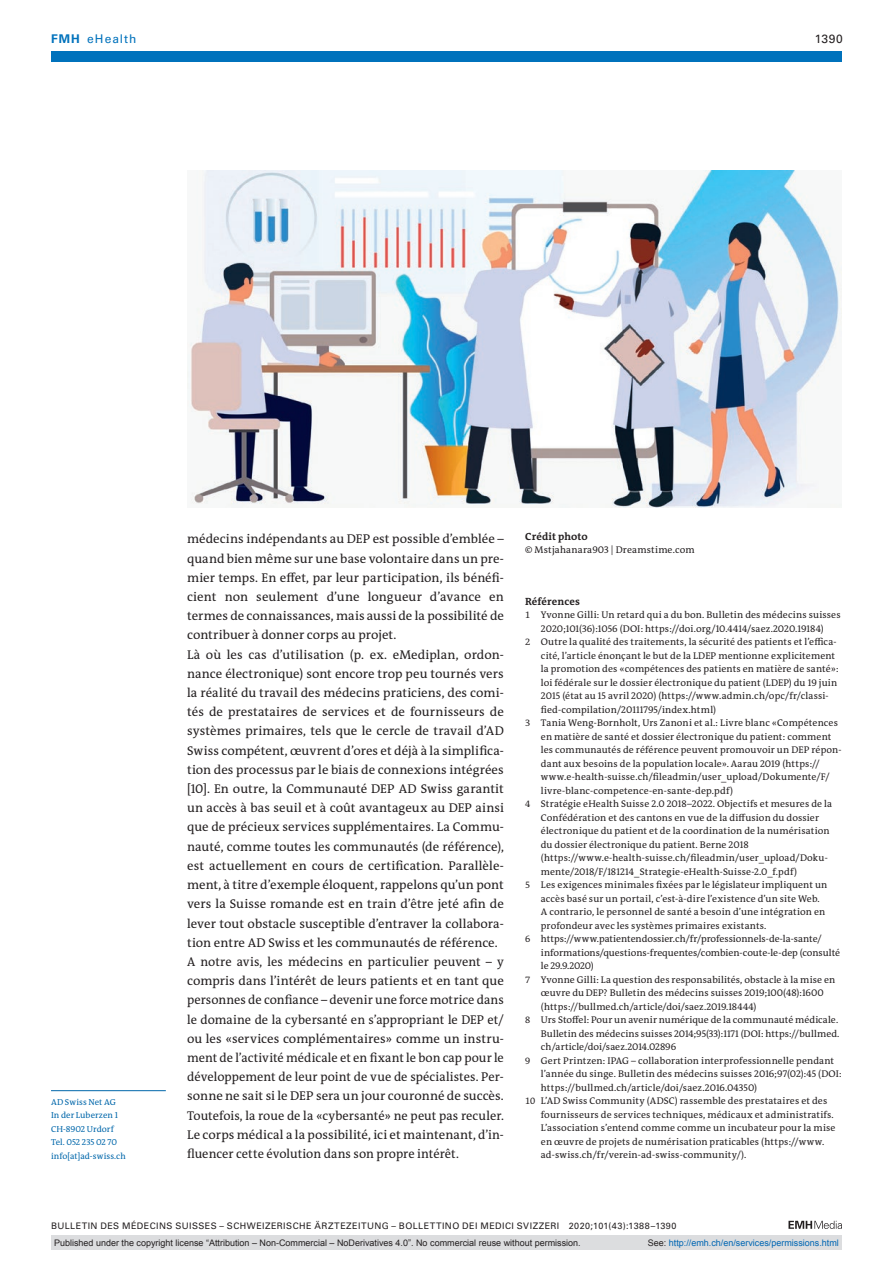
<style>
.page{position:relative;width:893px;height:1263px;background:#fff}
.page>*{position:absolute;margin:0;border:0;box-sizing:border-box;transform-origin:0 0}
.section-pn{font:12.75px/19.2px "The Antiqua B W5 Plain";letter-spacing:.005em;color:#231f20;text-align:justify}
.t1{font:12px "Univers LT Std";letter-spacing:.085em;color:#0072bc}
.t2{font:12px "Univers LT Std";color:#231f20}
.ref-list-title{font:700 10.5px "The Antiqua B W7";letter-spacing:.015em;color:#231f20}
.ref-list{font:9.75px/13.5px "The Antiqua B W5 Plain";letter-spacing:.015em;color:#231f20}
.ref-list-2{font:9.75px/13.5px "The Antiqua B W5 Plain";letter-spacing:-.005em;color:#231f20}
.an-credits{font:9.75px "The Antiqua B W5 Plain";letter-spacing:.02em;color:#231f20}
.t3{font:9px "Arial";color:#231f20}
.t4{font:9px "Univers LT Std";letter-spacing:.05em;color:#231f20}
.t5{font:9px "Arial";color:#0066b3}
.author-address{font:8.7px/13.5px "The Antiqua B W5 Plain";letter-spacing:.005em;color:#0067aa}
.s1{font-weight:700}
.s2{font-size:9.3px}
.s3{color:#231f20}
</style>
<div class="page">
<svg style="left:788px;top:1221px;width:54px;height:8px"></svg>
<hr style="left:51px;top:1090px;width:115px;height:1px;background:#0067aa">
<img style="left:187px;top:170px;width:655px;height:337px">
<div style="left:51px;top:51px;width:791px;height:11px;background:#0072bc"></div>
<div style="left:51px;top:1235px;width:791px;height:15px;background:#dcdddf"></div>
<p class="t1" style="left:51px;top:31px;width:87px"><span class="s1">FMH</span> eHealth</p>
<p class="t2" style="left:815px;top:31px;width:30px">1390</p>
<p class="author-address" style="left:51px;top:1095px;width:76px">AD Swiss Net AG<br>In der Luberzen 1<br>CH-8902 Urdorf<br>Tel. 052 235 02 70 info[at]ad-swiss.ch</p>
<p class="section-pn" style="left:187px;top:530px;width:318px">médecins indépendants au DEP est possible d’emblée – quand bien même sur une base volontaire dans un pre&shy;mier temps. En effet, par leur participation, ils bénéfi&shy;cient non seulement d’une longueur d’avance en termes de connaissances, mais aussi de la possibilité de contribuer à donner corps au projet.</p>
<p class="section-pn" style="left:187px;top:645px;width:318px">Là où les cas d’utilisation (p. ex. eMediplan, ordon&shy;nance électronique) sont encore trop peu tournés vers la réalité du travail des médecins praticiens, des comi&shy;tés de prestataires de services et de fournisseurs de systèmes primaires, tels que le cercle de travail d’AD Swiss compétent, œuvrent d’ores et déjà à la simplifica&shy;tion des processus par le biais de connexions intégrées [10]. En outre, la Communauté DEP AD Swiss garantit un accès à bas seuil et à coût avantageux au DEP ainsi que de précieux services supplémentaires. La Commu&shy;nauté, comme toutes les communautés (de référence), est actuellement en cours de certification. Parallèle&shy;ment, à titre d’exemple éloquent, rappelons qu’un pont vers la Suisse romande est en train d’être jeté afin de lever tout obstacle susceptible d’entraver la collabora&shy;tion entre AD Swiss et les communautés de référence.</p>
<p class="section-pn" style="left:187px;top:952px;width:318px">A notre avis, les médecins en particulier peuvent – y compris dans l’intérêt de leurs patients et en tant que personnes de confiance – devenir une force motrice dans le domaine de la cybersanté en s’appropriant le DEP et/ ou les «services complémentaires» comme un instru&shy;ment de l’activité médicale et en fixant le bon cap pour le développement de leur point de vue de spécialistes. Per&shy;sonne ne sait si le DEP sera un jour couronné de succès.<br>Toutefois, la roue de la «cybersanté» ne peut pas reculer.<br>Le corps médical a la possibilité, ici et maintenant, d’in&shy;fluencer cette évolution dans son propre intérêt.</p>
<p class="ref-list-title" style="left:525px;top:529px;width:64px">Crédit photo</p>
<p class="an-credits" style="left:525px;top:543px;width:171px">© Mstjahanara903 | Dreamstime.com</p>
<p class="ref-list-title" style="left:525px;top:595px;width:56px">Références</p>
<p class="ref-list" style="left:525px;top:608px;width:317px;text-align:center"><span class="s2">1</span> Yvonne Gilli: Un retard qui a du bon. Bulletin des médecins suisses<br>2020;101(36):1056 (DOI: https://doi.org/10.4414/saez.2020.19184)</p>
<p class="ref-list" style="left:541px;top:635px;width:299px;text-indent:-16px"><span class="s2">2</span> Outre la qualité des traitements, la sécurité des patients et l’effica&shy;cité, l’article énonçant le but de la LDEP mentionne explicitement la promotion des «compétences des patients en matière de santé»: loi fédérale sur le dossier électronique du patient (LDEP) du 19 juin 2015 (état au 15 avril 2020) (https://www.admin.ch/opc/fr/classi&shy;fied-compilation/20111795/index.html)</p>
<p class="ref-list" style="left:541px;top:716px;width:302px;text-indent:-16px"><span class="s2">3</span> Tania Weng-Bornholt, Urs Zanoni et al.: Livre blanc «Compétences en matière de santé et dossier électronique du patient: comment les communautés de référence peuvent promouvoir un DEP répon&shy;dant aux besoins de la population locale». Aarau 2019 (https:// www.e-health-suisse.ch/fileadmin/user_upload/Dokumente/F/ livre-blanc-competence-en-sante-dep.pdf)</p>
<p class="ref-list" style="left:541px;top:797px;width:293px;text-indent:-16px"><span class="s2">4</span> Stratégie eHealth Suisse 2.0 2018–2022. Objectifs et mesures de la Confédération et des cantons en vue de la diffusion du dossier électronique du patient et de la coordination de la numérisation du dossier électronique du patient. Berne 2018 (https://www.e-health-suisse.ch/fileadmin/user_upload/Doku&shy;mente/2018/F/181214_Strategie-eHealth-Suisse-2.0_f.pdf)</p>
<p class="ref-list" style="left:541px;top:878px;width:288px;text-indent:-16px"><span class="s2">5</span> Les exigences minimales fixées par le législateur impliquent un accès basé sur un portail, c’est-à-dire l’existence d’un site Web.<br>A contrario, le personnel de santé a besoin d’une intégration en profondeur avec les systèmes primaires existants.</p>
<p class="ref-list-2" style="left:541px;top:932px;width:301px;text-indent:-16px"><span class="s2">6</span> https://www.patientendossier.ch/fr/professionnels-de-la-sante/ informations/questions-frequentes/combien-coute-le-dep (consulté le 29.9.2020)</p>
<p class="ref-list" style="left:541px;top:973px;width:296px;text-indent:-16px"><span class="s2">7</span> Yvonne Gilli: La question des responsabilités, obstacle à la mise en œuvre du DEP? Bulletin des médecins suisses 2019;100(48):1600 (https://bullmed.ch/article/doi/saez.2019.18444)</p>
<p class="ref-list" style="left:541px;top:1013px;width:300px;text-indent:-16px"><span class="s2">8</span> Urs Stoffel: Pour un avenir numérique de la communauté médicale.<br>Bulletin des médecins suisses 2014;95(33):1171 (DOI: https://bullmed. ch/article/doi/saez.2014.02896</p>
<p class="ref-list" style="left:541px;top:1054px;width:302px;text-indent:-16px"><span class="s2">9</span> Gert Printzen: IPAG – collaboration interprofessionnelle pendant l’année du singe. Bulletin des médecins suisses 2016;97(02):45 (DOI: https://bullmed.ch/article/doi/saez.2016.04350)</p>
<p class="ref-list" style="left:541px;top:1094px;width:296px;text-indent:-16px"><span class="s2">10</span> L’AD Swiss Community (ADSC) rassemble des prestataires et des fournisseurs de services techniques, médicaux et administratifs.<br>L’association s’entend comme comme un incubateur pour la mise en œuvre de projets de numérisation praticables (https://www. ad-swiss.ch/fr/verein-ad-swiss-community/).</p>
<p class="t4" style="left:51px;top:1220px;width:627px">BULLETIN DES MÉDECINS SUISSES – SCHWEIZERISCHE ÄRZTEZEITUNG – BOLLETTINO DEI MEDICI SVIZZERI 2020;101(43):1388–1390</p>
<p class="t3" style="left:54px;top:1237px;width:528px">Published under the copyright license “Attribution – Non-Commercial – NoDerivatives 4.0”. No commercial reuse without permission.</p>
<p class="t5" style="left:648px;top:1237px;width:193px"><span class="s3">See:</span> http://emh.ch/en/services/permissions.html</p>
</div>
